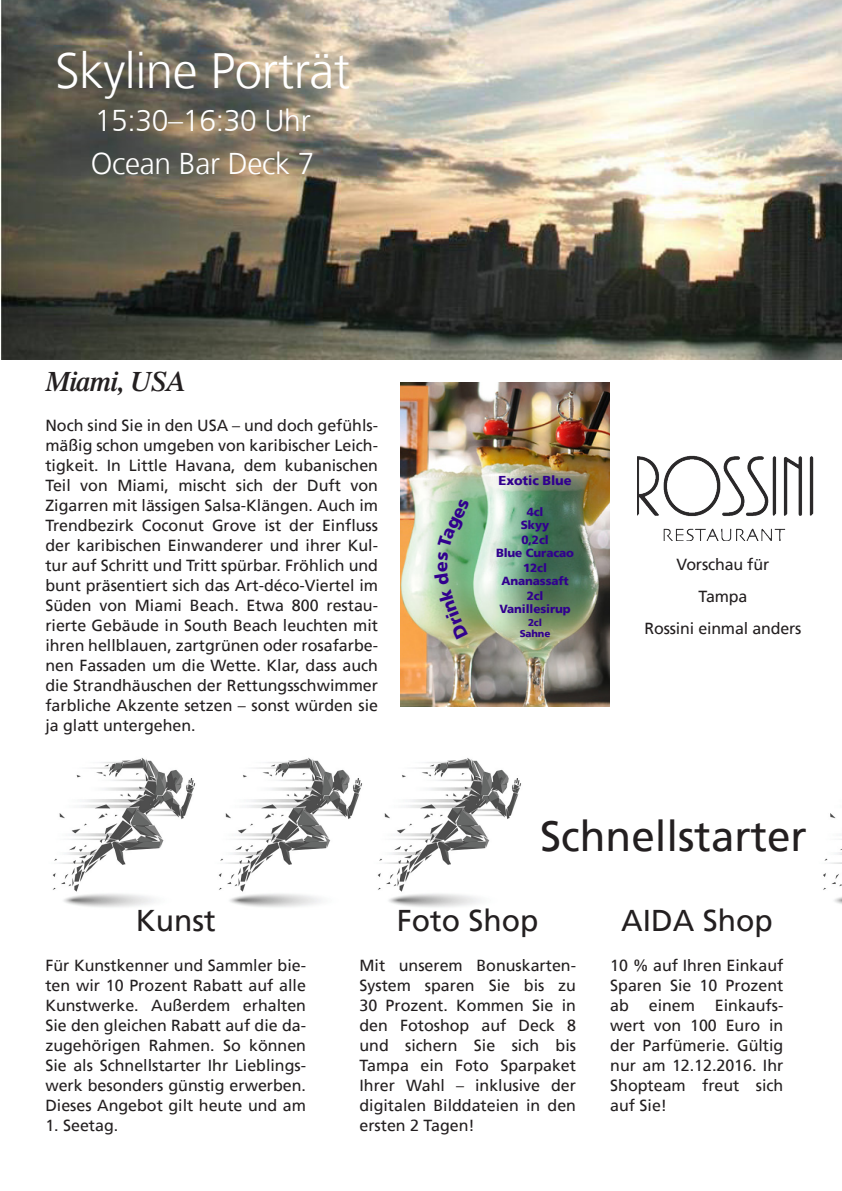
<style>
.page{position:relative;width:842px;height:1191px;background:#fff}
.page>*{position:absolute;margin:0;border:0;box-sizing:border-box;transform-origin:0 0}
.t1{font:300 49.4px "Frutiger";letter-spacing:-.01em;color:#fff}
.Überschrift_Angebot{font:42.2px "Frutiger";color:#231f20}
.t2{font:300 30px "Frutiger";letter-spacing:-.01em;color:#fff}
.Überschrift_Angebot-2{font:30px "Frutiger";color:#231f20}
.t3{font:italic 600 28px "Times LT Std";letter-spacing:-.03em;color:#231f20}
.t4{font:16px/20px "Frutiger";color:#231f20;text-align:justify}
.t5{font:900 13px "Frutiger";letter-spacing:-.01em;color:#31008e}
.t6{font:900 11.8px/13px "Frutiger";letter-spacing:-.01em;color:#31008e;text-align:center}
.t7{font:900 9.8px "Frutiger";letter-spacing:-.01em;color:#31008e}
</style>
<div class="page">
<img style="left:377px;top:758px;width:145px;height:150px">
<img style="left:218px;top:758px;width:145px;height:150px">
<img style="left:52px;top:758px;width:144px;height:150px">
<img style="left:823px;top:813px;width:19px;height:91px">
<img style="left:0;top:0;width:842px;height:360px">
<img style="left:400px;top:382px;width:209px;height:324px">
<img style="left:637px;top:455px;width:177px;height:85px">
<svg style="left:434px;top:499px;width:35px;height:140px;background:#99c192"></svg>
<p class="t1" style="left:55px;top:43px;width:297px">Skyline Porträt</p>
<p class="t2" style="left:95px;top:104px;width:217px">15:30–16:30 Uhr</p>
<p class="t2" style="left:91px;top:146px;width:225px">Ocean Bar Deck 7</p>
<p class="t3" style="left:45px;top:365px;width:142px">Miami, USA</p>
<p class="t4" style="left:45px;top:416px;width:334px">Noch sind Sie in den USA – und doch gefühls&shy;mäßig schon umgeben von karibischer Leich&shy;tigkeit. In Little Havana, dem kubanischen Teil von Miami, mischt sich der Duft von Zigarren mit lässigen Salsa-Klängen. Auch im Trendbezirk Coconut Grove ist der Einfluss der karibischen Einwanderer und ihrer Kul&shy;tur auf Schritt und Tritt spürbar. Fröhlich und bunt präsentiert sich das Art-déco-Viertel im Süden von Miami Beach. Etwa 800 restau&shy;rierte Gebäude in South Beach leuchten mit ihren hellblauen, zartgrünen oder rosafarbe&shy;nen Fassaden um die Wette. Klar, dass auch die Strandhäuschen der Rettungsschwimmer farbliche Akzente setzen – sonst würden sie ja glatt untergehen.</p>
<p class="t5" style="left:499px;top:473px;width:74px">Exotic Blue</p>
<p class="t6" style="left:521px;top:505px;width:30px">4cl<br>Skyy</p>
<p class="t6" style="left:496px;top:533px;width:79px">0,2cl<br>Blue Curacao</p>
<p class="t6" style="left:501px;top:561px;width:69px">12cl<br>Ananassaft</p>
<p class="t6" style="left:499px;top:589px;width:73px">2cl<br>Vanillesirup</p>
<p class="t7" style="left:528px;top:617px;width:16px">2cl</p>
<p class="t7" style="left:520px;top:628px;width:32px">Sahne</p>
<p class="t4" style="left:644px;top:548px;width:158px;line-height:32px;text-align:center">Vorschau für<br>Tampa<br>Rossini einmal anders</p>
<p class="Überschrift_Angebot" style="left:540px;top:812px;width:268px">Schnellstarter</p>
<p class="Überschrift_Angebot-2" style="left:136px;top:903px;width:82px">Kunst</p>
<p class="t4" style="left:45px;top:956px;width:262px">Für Kunstkenner und Sammler bie&shy;ten wir 10 Prozent Rabatt auf alle Kunstwerke. Außerdem erhalten Sie den gleichen Rabatt auf die da&shy;zugehörigen Rahmen. So können Sie als Schnellstarter Ihr Lieblings&shy;werk besonders günstig erwerben.<br>Dieses Angebot gilt heute und am</p>
<p class="t4" style="left:45px;top:1116px;width:74px">1. Seetag.</p>
<p class="Überschrift_Angebot-2" style="left:397px;top:903px;width:143px">Foto Shop</p>
<p class="t4" style="left:359px;top:956px;width:218px">Mit unserem Bonuskarten-System sparen Sie bis zu 30 Prozent. Kommen Sie in den Fotoshop auf Deck 8 und sichern Sie sich bis Tampa ein Foto Sparpaket Ihrer Wahl – inklusive der digitalen Bilddateien in den ersten 2 Tagen!</p>
<p class="Überschrift_Angebot-2" style="left:621px;top:903px;width:153px">AIDA Shop</p>
<p class="t4" style="left:610px;top:956px;width:175px">10 % auf Ihren Einkauf Sparen Sie 10 Prozent ab einem Einkaufs&shy;wert von 100 Euro in der Parfümerie. Gültig nur am 12.12.2016. Ihr Shopteam freut sich auf Sie!</p>
</div>
